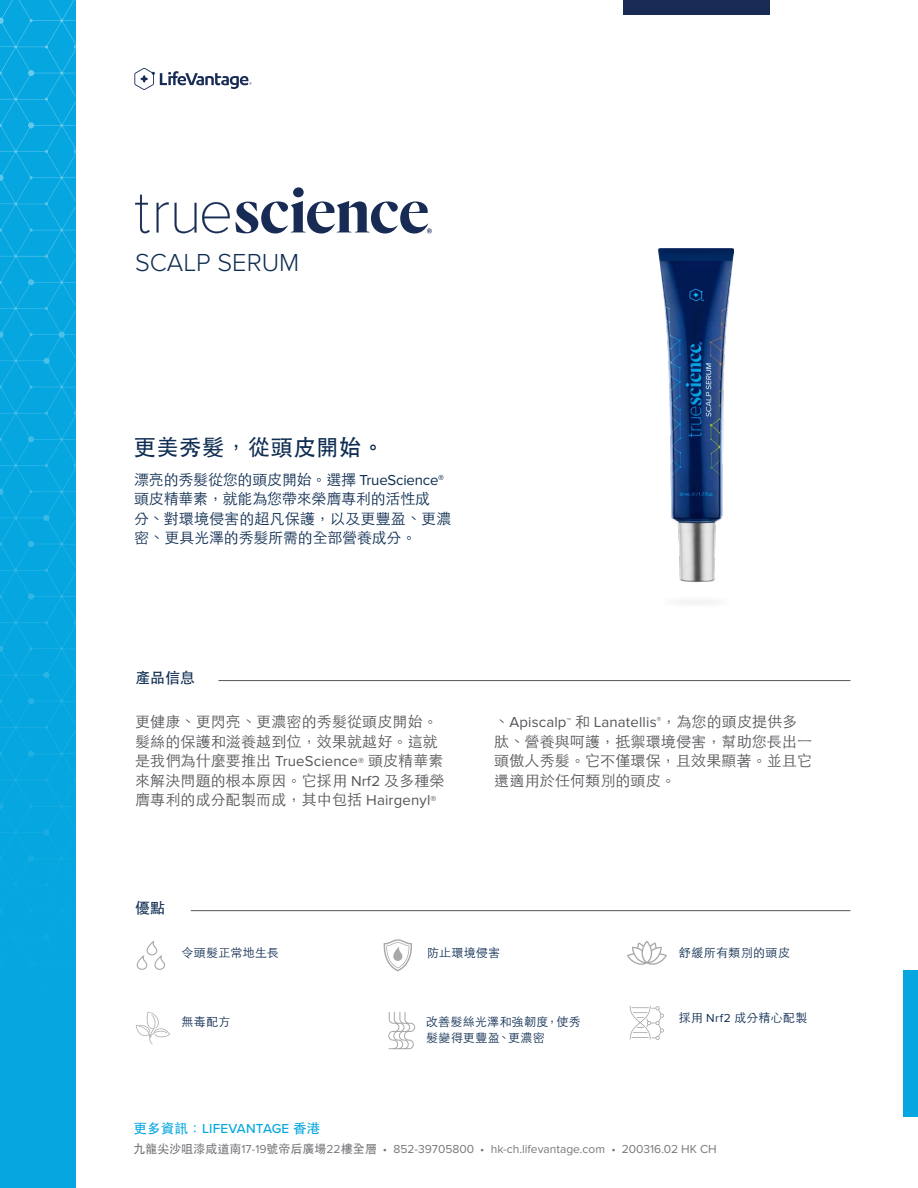
<style>
.page{position:relative;width:918px;height:1188px;background:#fff}
.page>*{position:absolute;margin:0;border:0;box-sizing:border-box;transform-origin:0 0}
.t1{font:300 25.5px "Proxima Nova";color:#0f2d52}
.t2{font:500 22.5px "ST Heiti TC";letter-spacing:.015em;color:#0f2d52}
.t3{font:300 15px/19.5px "ST Heiti TC";letter-spacing:.01em;color:#55565a}
.t4{font:300 15px/19.5px "ST Heiti TC";letter-spacing:-.015em;color:#0f2d52}
.t5{font:15px "Proxima Nova";letter-spacing:.01em;color:#55565a}
.t6{font:500 15px "ST Heiti TC";color:#0f2d52}
.t7{font:500 13.5px "Proxima Nova";letter-spacing:.015em;color:#06a7e0}
.t8{font:12px "Proxima Nova";color:#77787b}
.t9{font:300 12px/16.5px "ST Heiti TC";letter-spacing:.025em;color:#0f2d52}
.s1{font-family:"Proxima Nova";font-weight:400}
.s2{font-family:"Proxima Nova";font-weight:500;font-size:12px}
.s3{font-family:"Proxima Nova";font-weight:400;font-size:12px}
.s4{font-family:"ST Heiti TC";font-weight:300}
.s5{font-family:"ST Heiti TC"}
.s6{font-family:"ST Heiti TC";font-weight:500}
</style>
<div class="page">
<div style="left:0;top:0;width:75px;height:1188px;background:#06a7e0"></div>
<img style="left:0;top:0;width:75px;height:571px">
<svg style="left:136px;top:940px;width:29px;height:30px"></svg>
<svg style="left:134px;top:68px;width:118px;height:22px"></svg>
<div style="left:623px;top:0;width:147px;height:14px;background:#172b55"></div>
<div style="left:904px;top:970px;width:14px;height:147px;background:#06a7e0"></div>
<svg style="left:627px;top:941px;width:40px;height:24px"></svg>
<img style="left:658px;top:249px;width:76px;height:331px">
<img style="left:679px;top:580px;width:36px;height:24px">
<hr style="left:191px;top:910px;width:659px;height:1px;background:#55565a">
<svg style="left:383px;top:939px;width:29px;height:32px"></svg>
<svg style="left:630px;top:1006px;width:34px;height:34px"></svg>
<svg style="left:136px;top:1012px;width:34px;height:32px"></svg>
<svg style="left:388px;top:1011px;width:27px;height:38px"></svg>
<hr style="left:218px;top:680px;width:633px;height:1px;background:#55565a">
<svg style="left:135px;top:195px;width:15px;height:38px"></svg>
<svg style="left:157px;top:202px;width:12px;height:31px"></svg>
<svg style="left:175px;top:187px;width:257px;height:47px"></svg>
<h1 class="t1" style="left:135px;top:248px;width:166px">SCALP SERUM</h1>
<h2 class="t2" style="left:134px;top:434px;width:252px">更美秀髮，從頭皮開始。</h2>
<p class="t4" style="left:134px;top:468px;width:319px">漂亮的秀髮從您的頭皮開始。選擇 <span class="s1">TrueScience</span><span class="s2">®</span>頭皮精華素，就能為您帶來榮膺專利的活性成<br>分、對環境侵害的超凡保護，以及更豐盈、更濃密、更具光澤的秀髮所需的全部營養成分。</p>
<p class="t6" style="left:135px;top:669px;width:61px">產品信息</p>
<p class="t3" style="left:135px;top:711px;width:311px">更健康、更閃亮、更濃密的秀髮從頭皮開始。髮絲的保護和滋養越到位，效果就越好。這就是我們為什麼要推出 <span class="s1">TrueScience</span><span class="s3">®</span> 頭皮精華素來解決問題的根本原因。它採用 <span class="s1">Nrf2</span> 及多種榮膺專利的成分配製而成，其中包括 <span class="s1">Hairgenyl</span><span class="s3">®</span></p>
<p class="t5" style="left:494px;top:714px;width:305px"><span class="s4">、</span>Apiscalp<sup>™</sup> <span class="s4">和</span> Lanatellis<sup>®</sup><span class="s4">，為您的頭皮提供多</span></p>
<p class="t3" style="left:494px;top:730px;width:319px;text-align:justify">肽、營養與呵護，抵禦環境侵害，幫助您長出一頭傲人秀髮。它不僅環保，且效果顯著。並且它還適用於任何類別的頭皮。</p>
<p class="t6" style="left:135px;top:899px;width:31px">優點</p>
<p class="t9" style="left:181px;top:943px;width:99px">令頭髮正常地生長</p>
<p class="t9" style="left:427px;top:943px;width:74px">防止環境侵害</p>
<p class="t9" style="left:679px;top:943px;width:113px">舒緩所有類別的頭皮</p>
<p class="t9" style="left:181px;top:1012px;width:50px">無毒配方</p>
<p class="t9" style="left:426px;top:1012px;width:156px">改善髮絲光澤和強韌度，使秀髮變得更豐盈、更濃密</p>
<p class="t9" style="left:679px;top:1008px;width:130px">採用 <span class="s1">Nrf2</span> 成分精心配製</p>
<p class="t7" style="left:134px;top:1118px;width:188px"><span class="s5">更多資訊：</span>LIFEVANTAGE <span class="s5">香港</span></p>
<p class="t8" style="left:134px;top:1142px;width:585px"><span class="s6">九龍尖沙咀漆咸道南</span>17-19<span class="s6">號帝后廣場</span>22<span class="s6">樓全層</span> • 852-39705800 • hk-ch.lifevantage.com • 200316.02 HK CH</p>
</div>
